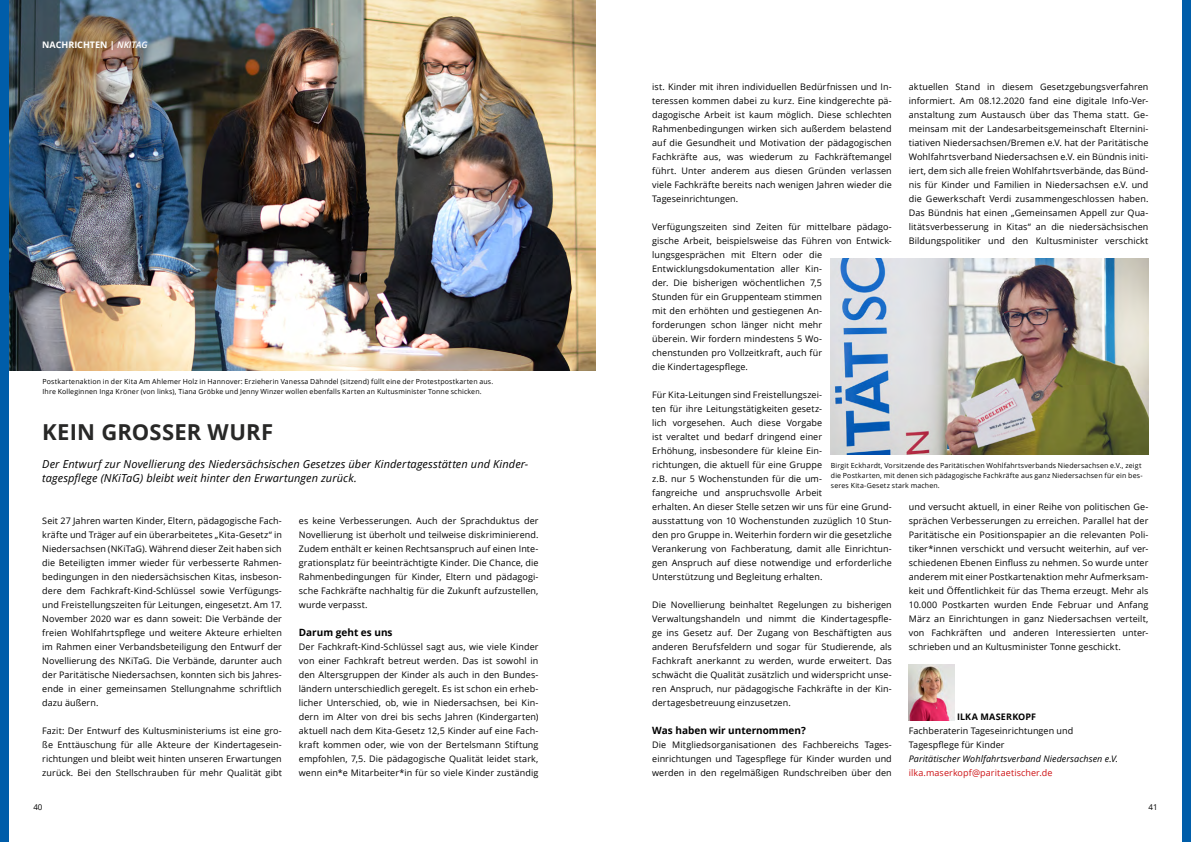
<style>
.page{position:relative;width:1191px;height:842px;background:#fff}
.page>*{position:absolute;margin:0;border:0;box-sizing:border-box;transform-origin:0 0}
.t1{font:700 22px "Open Sans";letter-spacing:.01em;color:#282827}
.t2{font:italic 11px/14px "Open Sans";letter-spacing:.01em;color:#000}
.t3{font:700 10px "Open Sans";color:#000}
.t4{font:9px/14px "Open Sans";letter-spacing:.01em;color:#000;text-align:justify}
.t5{font:italic 9px "Open Sans";letter-spacing:.01em;color:#000}
.t6{font:9px "Open Sans";letter-spacing:.01em;color:#cd1316}
.t7{font:700 9px "Open Sans";color:#fff}
.t8{font:700 9px "Open Sans";letter-spacing:.02em;color:#000}
.t9{font:8px "Open Sans";color:#000}
.t10{font:7px/10px "Open Sans";letter-spacing:.02em;color:#000}
.s1{font-weight:600;font-style:italic}
</style>
<div class="page">
<div style="left:1182px;top:0;width:9px;height:842px;background:#005da9"></div>
<img style="left:9px;top:0;width:586px;height:370px">
<div style="left:0;top:0;width:8px;height:842px;background:#005da9"></div>
<img style="left:830px;top:258px;width:318px;height:196px">
<img style="left:909px;top:664px;width:45px;height:56px">
<p class="t7" style="left:42px;top:38px;width:107px">NACHRICHTEN | <span class="s1">NKITAG</span></p>
<p class="t10" style="left:43px;top:376px;width:452px">Postkartenaktion in der Kita Am Ahlemer Holz in Hannover: Erzieherin Vanessa Dähndel (sitzend) füllt eine der Protestpostkarten aus.<br>Ihre Kolleginnen Inga Kröner (von links), Tiana Gröbke und Jenny Winzer wollen ebenfalls Karten an Kultusminister Tonne schicken.</p>
<h1 class="t1" style="left:42px;top:416px;width:232px">KEIN GROSSER WURF</h1>
<p class="t2" style="left:42px;top:457px;width:487px">Der Entwurf zur Novellierung des Niedersächsischen Gesetzes über Kindertagesstätten und Kinder&shy;tagespflege (NKiTaG) bleibt weit hinter den Erwartungen zurück.</p>
<p class="t4" style="left:42px;top:514px;width:241px">Seit 27 Jahren warten Kinder, Eltern, pädagogische Fach&shy;kräfte und Träger auf ein überarbeitetes „Kita-Gesetz“ in Niedersachsen (NKiTaG). Während dieser Zeit haben sich die Beteiligten immer wieder für verbesserte Rahmen&shy;bedingungen in den niedersächsischen Kitas, insbeson&shy;dere dem Fachkraft-Kind-Schlüssel sowie Verfügungs&shy;und Freistellungszeiten für Leitungen, eingesetzt. Am 17.<br>November 2020 war es dann soweit: Die Verbände der freien Wohlfahrtspflege und weitere Akteure erhielten im Rahmen einer Verbandsbeteiligung den Entwurf der Novellierung des NKiTaG. Die Verbände, darunter auch der Paritätische Niedersachsen, konnten sich bis Jahres&shy;ende in einer gemeinsamen Stellungnahme schriftlich dazu äußern.</p>
<p class="t4" style="left:42px;top:724px;width:241px">Fazit: Der Entwurf des Kultusministeriums ist eine gro&shy;ße Enttäuschung für alle Akteure der Kindertagesein&shy;richtungen und bleibt weit hinten unseren Erwartungen zurück. Bei den Stellschrauben für mehr Qualität gibt</p>
<p class="t4" style="left:299px;top:514px;width:241px">es keine Verbesserungen. Auch der Sprachduktus der Novellierung ist überholt und teilweise diskriminierend.<br>Zudem enthält er keinen Rechtsanspruch auf einen Inte&shy;grationsplatz für beeinträchtigte Kinder. Die Chance, die Rahmenbedingungen für Kinder, Eltern und pädagogi&shy;sche Fachkräfte nachhaltig für die Zukunft aufzustellen, wurde verpasst.</p>
<p class="t3" style="left:299px;top:625px;width:95px">Darum geht es uns</p>
<p class="t4" style="left:299px;top:640px;width:241px">Der Fachkraft-Kind-Schlüssel sagt aus, wie viele Kinder von einer Fachkraft betreut werden. Das ist sowohl in den Altersgruppen der Kinder als auch in den Bundes&shy;ländern unterschiedlich geregelt. Es ist schon ein erheb&shy;licher Unterschied, ob, wie in Niedersachsen, bei Kin&shy;dern im Alter von drei bis sechs Jahren (Kindergarten) aktuell nach dem Kita-Gesetz 12,5 Kinder auf eine Fach&shy;kraft kommen oder, wie von der Bertelsmann Stiftung empfohlen, 7,5. Die pädagogische Qualität leidet stark, wenn ein*e Mitarbeiter*in für so viele Kinder zuständig</p>
<p class="t4" style="left:652px;top:80px;width:241px">ist. Kinder mit ihren individuellen Bedürfnissen und In&shy;teressen kommen dabei zu kurz. Eine kindgerechte pä&shy;dagogische Arbeit ist kaum möglich. Diese schlechten Rahmenbedingungen wirken sich außerdem belastend auf die Gesundheit und Motivation der pädagogischen Fachkräfte aus, was wiederum zu Fachkräftemangel führt. Unter anderem aus diesen Gründen verlassen viele Fachkräfte bereits nach wenigen Jahren wieder die Tageseinrichtungen.</p>
<p class="t4" style="left:652px;top:220px;width:241px;text-align:left">Verfügungszeiten sind Zeiten für mittelbare pädago&shy;gische Arbeit, beispielsweise das Führen von Entwick&shy;lungsgesprächen mit Eltern oder die Entwicklungsdokumentation aller Kin-<br>der. Die bisherigen wöchentlichen 7,5<br>Stunden für ein Gruppenteam stimmen<br>mit den erhöhten und gestiegenen An-<br>forderungen schon länger nicht mehr<br>überein. Wir fordern mindestens 5 Wo-<br>chenstunden pro Vollzeitkraft, auch für<br>die Kindertagespflege.</p>
<p class="t4" style="left:652px;top:388px;width:241px;text-align:left">Für Kita-Leitungen sind Freistellungszei-<br>ten für ihre Leitungstätigkeiten gesetz-<br>lich vorgesehen. Auch diese Vorgabe<br>ist veraltet und bedarf dringend einer<br>Erhöhung, insbesondere für kleine Ein-<br>richtungen, die aktuell für eine Gruppe<br>z.B. nur 5 Wochenstunden für die um-<br>fangreiche und anspruchsvolle Arbeit<br>erhalten. An dieser Stelle setzen wir uns für eine Grund&shy;ausstattung von 10 Wochenstunden zuzüglich 10 Stun&shy;den pro Gruppe in. Weiterhin fordern wir die gesetzliche Verankerung von Fachberatung, damit alle Einrichtun&shy;gen Anspruch auf diese notwendige und erforderliche Unterstützung und Begleitung erhalten.</p>
<p class="t4" style="left:652px;top:598px;width:241px">Die Novellierung beinhaltet Regelungen zu bisherigen Verwaltungshandeln und nimmt die Kindertagespfle&shy;ge ins Gesetz auf. Der Zugang von Beschäftigten aus anderen Berufsfeldern und sogar für Studierende, als Fachkraft anerkannt zu werden, wurde erweitert. Das schwächt die Qualität zusätzlich und widerspricht unse&shy;ren Anspruch, nur pädagogische Fachkräfte in der Kin&shy;dertagesbetreuung einzusetzen.</p>
<p class="t3" style="left:652px;top:723px;width:155px">Was haben wir unternommen?</p>
<p class="t4" style="left:652px;top:738px;width:241px">Die Mitgliedsorganisationen des Fachbereichs Tages&shy;einrichtungen und Tagespflege für Kinder wurden und werden in den regelmäßigen Rundschreiben über den</p>
<p class="t4" style="left:909px;top:80px;width:241px">aktuellen Stand in diesem Gesetzgebungsverfahren informiert. Am 08.12.2020 fand eine digitale Info-Ver&shy;anstaltung zum Austausch über das Thema statt. Ge&shy;meinsam mit der Landesarbeitsgemeinschaft Elternini&shy;tiativen Niedersachsen/Bremen e.V. hat der Paritätische Wohlfahrtsverband Niedersachsen e.V. ein Bündnis initi&shy;iert, dem sich alle freien Wohlfahrtsverbände, das Bünd&shy;nis für Kinder und Familien in Niedersachsen e.V. und die Gewerkschaft Verdi zusammengeschlossen haben.<br>Das Bündnis hat einen „Gemeinsamen Appell zur Qua&shy;litätsverbesserung in Kitas“ an die niedersächsischen Bildungspolitiker und den Kultusminister verschickt</p>
<p class="t10" style="left:831px;top:460px;width:313px">Birgit Eckhardt, Vorsitzende des Paritätischen Wohlfahrtsverbands Niedersachsen e.V., zeigt die Postkarten, mit denen sich pädagogische Fachkräfte aus ganz Niedersachsen für ein bes&shy;seres Kita-Gesetz stark machen.</p>
<p class="t4" style="left:909px;top:500px;width:241px">und versucht aktuell, in einer Reihe von politischen Ge&shy;sprächen Verbesserungen zu erreichen. Parallel hat der Paritätische ein Positionspapier an die relevanten Poli&shy;tiker*innen verschickt und versucht weiterhin, auf ver&shy;schiedenen Ebenen Einfluss zu nehmen. So wurde unter anderem mit einer Postkartenaktion mehr Aufmerksam&shy;keit und Öffentlichkeit für das Thema erzeugt. Mehr als 10.000 Postkarten wurden Ende Februar und Anfang März an Einrichtungen in ganz Niedersachsen verteilt, von Fachkräften und anderen Interessierten unter&shy;schrieben und an Kultusminister Tonne geschickt.</p>
<p class="t8" style="left:957px;top:710px;width:81px">ILKA MASERKOPF</p>
<p class="t4" style="left:909px;top:724px;width:166px">Fachberaterin Tageseinrichtungen und<br>Tagespflege für Kinder</p>
<p class="t5" style="left:909px;top:753px;width:211px">Paritätischer Wohlfahrtsverband Niedersachsen e.V.</p>
<p class="t6" style="left:909px;top:767px;width:145px">ilka.maserkopf@paritaetischer.de</p>
<p class="t9" style="left:33px;top:802px;width:11px">40</p>
<p class="t9" style="left:1148px;top:802px;width:11px">41</p>
</div>
